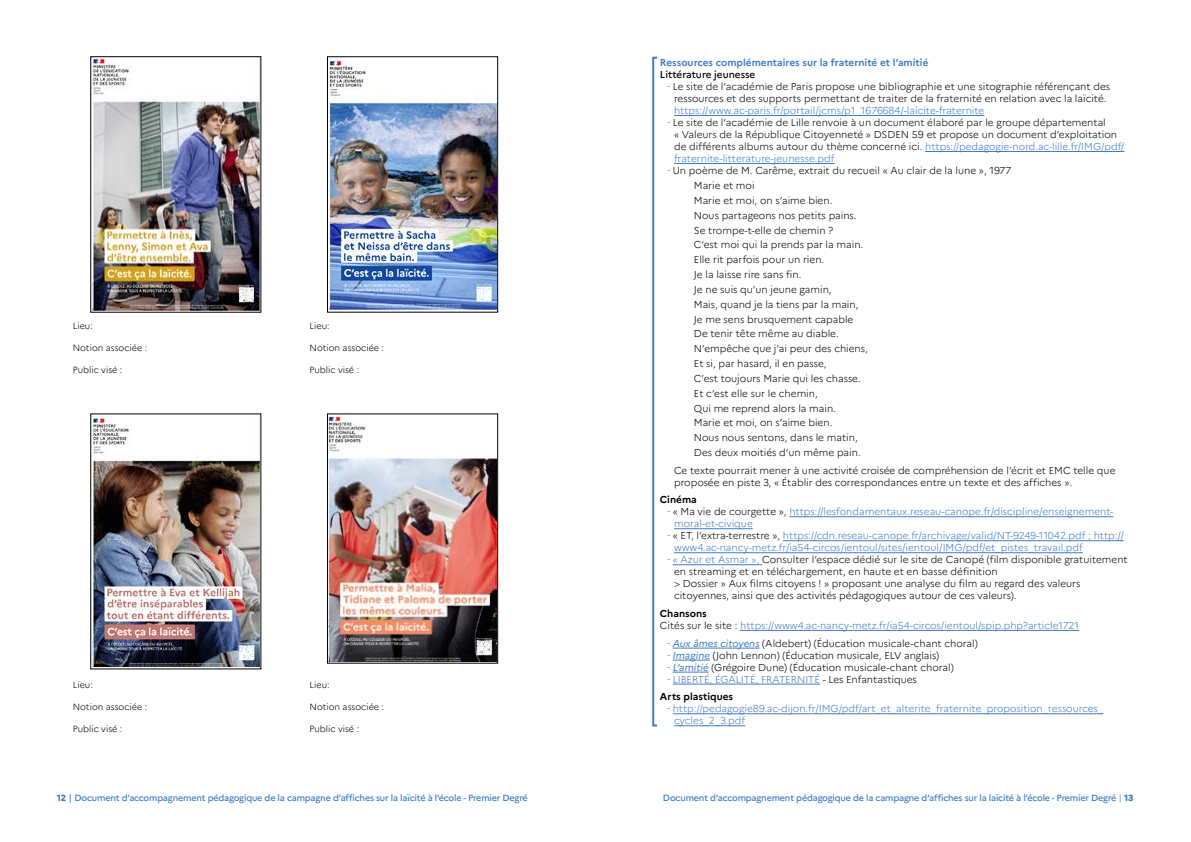
<style>
.page{position:relative;width:1191px;height:842px;background:#fff}
.page>*{position:absolute;margin:0;border:0;box-sizing:border-box;transform-origin:0 0}
.t1{font:300 10px/14.8px "Marianne";color:#000}
.t2{font:300 10px/12px "Marianne";color:#417dc4}
.t3{font:700 10px "Marianne";color:#417dc4}
.t4{font:500 10px "Marianne";color:#000}
.t5{font:700 10px "Marianne";color:#000}
.t6{font:500 9px "Marianne";letter-spacing:-.02em;color:#417dc4}
.t7{font:300 9px "Marianne";color:#000}
.s1{font-family:"Myriad Pro";font-weight:400;font-size:9px;color:#417dc4}
.s2{color:#417dc4}
.s3{font-family:"Myriad Pro";font-weight:400;font-size:9px}
.s4{color:#000}
.s5{font-weight:700;color:#000}
.s6{font-weight:400;font-style:italic;color:#417dc4}
.s7{font-weight:800}
.s8{font-weight:300}
</style>
<div class="page">
<img style="left:93px;top:59px;width:166px;height:251px">
<img style="left:329px;top:59px;width:167px;height:250px">
<div style="left:327px;top:57px;width:171px;height:255px;border:1px solid #000"></div>
<img style="left:93px;top:416px;width:166px;height:251px">
<img style="left:329px;top:416px;width:167px;height:245px">
<div style="left:327px;top:414px;width:171px;height:249px;border:1px solid #000"></div>
<hr style="left:674px;top:115px;width:310px;height:1px;background:#417dc4">
<hr style="left:925px;top:151px;width:199px;height:1px;background:#417dc4">
<hr style="left:674px;top:163px;width:160px;height:1px;background:#417dc4">
<hr style="left:789px;top:516px;width:324px;height:1px;background:#417dc4">
<hr style="left:674px;top:528px;width:79px;height:1px;background:#417dc4">
<hr style="left:783px;top:540px;width:340px;height:1px;background:#417dc4">
<hr style="left:674px;top:552px;width:409px;height:1px;background:#417dc4">
<hr style="left:672px;top:564px;width:90px;height:1px;background:#417dc4">
<hr style="left:740px;top:630px;width:339px;height:1px;background:#417dc4">
<hr style="left:672px;top:648px;width:87px;height:1px;background:#417dc4">
<hr style="left:672px;top:660px;width:38px;height:1px;background:#417dc4">
<hr style="left:672px;top:672px;width:37px;height:1px;background:#417dc4">
<hr style="left:672px;top:684px;width:148px;height:1px;background:#417dc4">
<hr style="left:672px;top:713px;width:431px;height:1px;background:#417dc4">
<div style="left:652px;top:57px;width:483px;height:669px;border:2px solid #417dc4"></div>
<p class="t7" style="left:73px;top:320px;width:22px">Lieu:</p>
<p class="t7" style="left:73px;top:342px;width:76px">Notion associée :</p>
<p class="t7" style="left:73px;top:365px;width:51px">Public visé :</p>
<p class="t7" style="left:73px;top:679px;width:22px">Lieu:</p>
<p class="t7" style="left:73px;top:701px;width:76px">Notion associée :</p>
<p class="t7" style="left:73px;top:723px;width:51px">Public visé :</p>
<p class="t7" style="left:309px;top:320px;width:22px">Lieu:</p>
<p class="t7" style="left:309px;top:342px;width:76px">Notion associée :</p>
<p class="t7" style="left:309px;top:365px;width:51px">Public visé :</p>
<p class="t7" style="left:309px;top:679px;width:22px">Lieu:</p>
<p class="t7" style="left:309px;top:701px;width:76px">Notion associée :</p>
<p class="t7" style="left:309px;top:723px;width:51px">Public visé :</p>
<p class="t3" style="left:660px;top:57px;width:270px">Ressources complémentaires sur la fraternité et l’amitié</p>
<p class="t4" style="left:660px;top:69px;width:97px">Littérature jeunesse</p>
<p class="t1" style="left:667px;top:81px;width:444px;line-height:12px;text-align:center"><span class="s1">-</span> Le site de l’académie de Paris propose une bibliographie et une sitographie référençant des ressources et des supports permettant de traiter de la fraternité en relation avec la laïcité.</p>
<p class="t2" style="left:674px;top:105px;width:312px">https://www.ac-paris.fr/portail/jcms/p1_1676684/-laicite-fraternite</p>
<p class="t1" style="left:674px;top:117px;width:452px;line-height:12px;text-indent:-7px"><span class="s1">-</span> Le site de l’académie de Lille renvoie à un document élaboré par le groupe départemental<br>« Valeurs de la République Citoyenneté » DSDEN 59 et propose un document d’exploitation de différents albums autour du thème concerné ici. <span class="s2">https://pedagogie-nord.ac-lille.fr/IMG/pdf/ fraternite-litterature-jeunesse.pdf</span></p>
<p class="t1" style="left:694px;top:163px;width:319px;text-indent:-26px"><span class="s1">-</span> Un poème de M. Carême, extrait du recueil « Au clair de la lune », 1977<br>Marie et moi<br>Marie et moi, on s’aime bien.<br>Nous partageons nos petits pains.<br>Se trompe-t-elle de chemin ?<br>C’est moi qui la prends par la main.<br>Elle rit parfois pour un rien.<br>Je la laisse rire sans fin.<br>Je ne suis qu’un jeune gamin,<br>Mais, quand je la tiens par la main,<br>Je me sens brusquement capable<br>De tenir tête même au diable.<br>N’empêche que j’ai peur des chiens,<br>Et si, par hasard, il en passe,<br>C’est toujours Marie qui les chasse.<br>Et c’est elle sur le chemin,<br>Qui me reprend alors la main.<br>Marie et moi, on s’aime bien.<br>Nous nous sentons, dans le matin,<br>Des deux moitiés d’un même pain.</p>
<p class="t1" style="left:674px;top:464px;width:443px;line-height:12px">Ce texte pourrait mener à une activité croisée de compréhension de l’écrit et EMC telle que proposée en piste 3, « Établir des correspondances entre un texte et des affiches ».</p>
<p class="t5" style="left:660px;top:494px;width:38px">Cinéma</p>
<p class="t2" style="left:674px;top:506px;width:441px;text-indent:-7px"><span class="s3">-</span> <span class="s4">« Ma vie de courgette »,</span> https://lesfondamentaux.reseau-canope.fr/discipline/enseignement&shy;moral-et-civique</p>
<p class="t2" style="left:674px;top:530px;width:451px;text-indent:-7px"><span class="s3">-</span> <span class="s4">« ET, l’extra-terrestre »,</span> https://cdn.reseau-canope.fr/archivage/valid/NT-9249-11042.pdf ; http:// www4.ac-nancy-metz.fr/ia54-circos/ientoul/sites/ientoul/IMG/pdf/et_pistes_travail.pdf</p>
<p class="t1" style="left:674px;top:554px;width:455px;line-height:12px;text-indent:-7px"><span class="s1">-</span> <span class="s2">« Azur et Asmar »,</span> Consulter l’espace dédié sur le site de Canopé (film disponible gratuitement en streaming et en téléchargement, en haute et en basse définition<br>&gt; Dossier » Aux films citoyens ! » proposant une analyse du film au regard des valeurs citoyennes, ainsi que des activités pédagogiques autour de ces valeurs).</p>
<p class="t2" style="left:660px;top:607px;width:421px"><span class="s5">Chansons<br></span><span class="s4">Cités sur le site :</span> https://www4.ac-nancy-metz.fr/ia54-circos/ientoul/spip.php?article1721</p>
<p class="t1" style="left:667px;top:636px;width:311px"><span class="s1">-</span> <span class="s6">Aux âmes citoyens</span> (Aldebert) (Éducation musicale-chant choral)</p>
<p class="t1" style="left:667px;top:648px;width:273px"><span class="s1">-</span> <span class="s6">Imagine</span> (John Lennon) (Éducation musicale, ELV anglais)</p>
<p class="t1" style="left:667px;top:660px;width:287px"><span class="s1">-</span> <span class="s6">L’amitié</span> (Grégoire Dune) (Éducation musicale-chant choral)</p>
<p class="t2" style="left:660px;top:670px;width:258px;line-height:17.7px;text-indent:8px"><span class="s3">-</span> LIBERTÉ, ÉGALITÉ, FRATERNITÉ <span class="s4">- Les Enfantastiques<br></span><span class="s5">Arts plastiques</span></p>
<p class="t2" style="left:674px;top:703px;width:431px;text-indent:-7px"><span class="s3">-</span> http://pedagogie89.ac-dijon.fr/IMG/pdf/art_et_alterite_fraternite_proposition_ressources_ cycles_2_3.pdf</p>
<p class="t6" style="left:57px;top:792px;width:472px"><span class="s7">12</span> | Document d’accompagnement pédagogique de la campagne d’affiches sur la laïcité à l’école - Premier Degré</p>
<p class="t6" style="left:663px;top:792px;width:472px">Document d’accompagnement pédagogique de la campagne d’affiches sur la laïcité à l’école - Premier Degré <span class="s8">|</span> <span class="s7">13</span></p>
</div>
